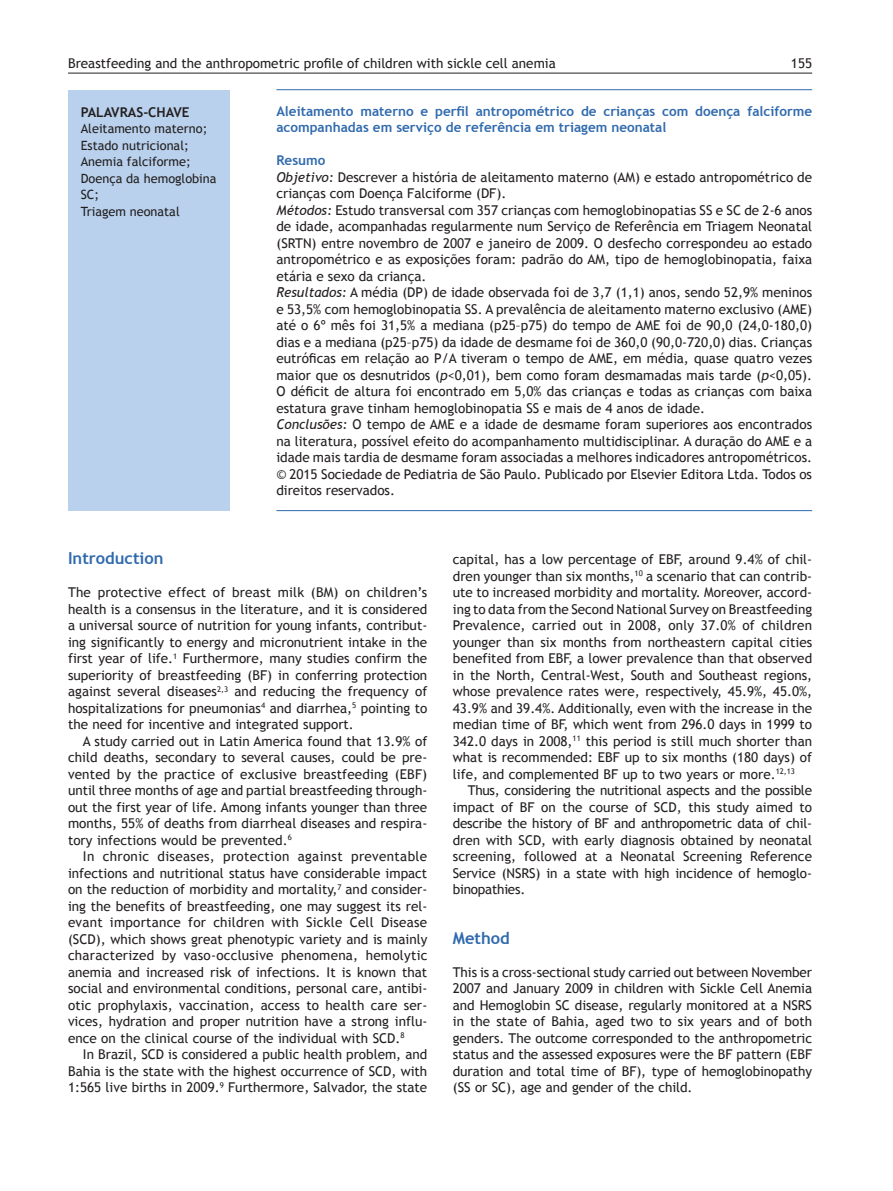
<style>
.page{position:relative;width:893px;height:1191px;background:#fff}
.page>*{position:absolute;margin:0;border:0;box-sizing:border-box;transform-origin:0 0}
._01_ladillo_01{font:700 16.5px "Trebuchet MS";color:#306aad}
.TEXTO_-_sangría{font:13.5px/16.5px "Trebuchet MS";color:#231f20;text-align:justify}
._17_txt_resumen{font:13.5px/16.5px "Trebuchet MS";color:#231f20;text-align:justify}
.TEXTO{font:13.5px/16.5px "Trebuchet MS";color:#231f20;text-align:justify}
._17b_tit_ingles{font:700 13.5px/16.5px "Trebuchet MS";color:#306aad}
._18_copy_elsevier{font:13.5px/16.5px "Trebuchet MS";letter-spacing:-.005em;color:#231f20}
._31_cab_dcha{font:13.5px "Trebuchet MS";color:#231f20}
._14_tit_palabras_cla{font:700 13.5px "Trebuchet MS";color:#231f20}
._16_tit_resumen_abst{font:700 13.5px "Trebuchet MS";color:#306aad}
._15_txt_palabras_cla{font:12.75px/16.5px "Trebuchet MS";color:#231f20}
.s1{font-style:italic}
</style>
<div class="page">
<hr style="left:68px;top:73px;width:744px;height:1px;background:#231f20">
<hr style="left:276px;top:89px;width:536px;height:1px;background:#306aad">
<hr style="left:276px;top:510px;width:536px;height:1px;background:#306aad">
<div style="left:68px;top:90px;width:162px;height:420px;background:#b9d1ec"></div>
<p class="_31_cab_dcha" style="left:68px;top:56px;width:489px">Breastfeeding and the anthropometric profile of children with sickle cell anemia</p>
<p class="_31_cab_dcha" style="left:791px;top:56px;width:23px">155</p>
<p class="_17b_tit_ingles" style="left:276px;top:103px;width:537px">Aleitamento materno e perfil antropométrico de crianças com doença falciforme acompanhadas em serviço de referência em triagem neonatal</p>
<p class="_16_tit_resumen_abst" style="left:276px;top:152px;width:51px">Resumo</p>
<p class="_17_txt_resumen" style="left:276px;top:169px;width:537px"><span class="s1">Objetivo:</span> Descrever a história de aleitamento materno (AM) e estado antropométrico de crianças com Doença Falciforme (DF).</p>
<p class="_17_txt_resumen" style="left:276px;top:202px;width:537px"><span class="s1">Métodos:</span> Estudo transversal com 357 crianças com hemoglobinopatias SS e SC de 2-6 anos de idade, acompanhadas regularmente num Serviço de Referência em Triagem Neonatal (SRTN) entre novembro de 2007 e janeiro de 2009. O desfecho correspondeu ao estado antropométrico e as exposições foram: padrão do AM, tipo de hemoglobinopatia, faixa etária e sexo da criança.</p>
<p class="_17_txt_resumen" style="left:276px;top:284px;width:537px"><span class="s1">Resultados:</span> A média (DP) de idade observada foi de 3,7 (1,1) anos, sendo 52,9% meninos e 53,5% com hemoglobinopatia SS. A prevalência de aleitamento materno exclusivo (AME) até o 6º mês foi 31,5% a mediana (p25–p75) do tempo de AME foi de 90,0 (24,0-180,0) dias e a mediana (p25–p75) da idade de desmame foi de 360,0 (90,0-720,0) dias. Crianças eutróficas em relação ao P/A tiveram o tempo de AME, em média, quase quatro vezes maior que os desnutridos (<span class="s1">p</span>&lt;0,01), bem como foram desmamadas mais tarde (<span class="s1">p</span>&lt;0,05).<br>O déficit de altura foi encontrado em 5,0% das crianças e todas as crianças com baixa estatura grave tinham hemoglobinopatia SS e mais de 4 anos de idade.</p>
<p class="_17_txt_resumen" style="left:276px;top:416px;width:537px"><span class="s1">Conclusões:</span> O tempo de AME e a idade de desmame foram superiores aos encontrados na literatura, possível efeito do acompanhamento multidisciplinar. A duração do AME e a idade mais tardia de desmame foram associadas a melhores indicadores antropométricos.</p>
<p class="_18_copy_elsevier" style="left:276px;top:466px;width:537px">© 2015 Sociedade de Pediatria de São Paulo. Publicado por Elsevier Editora Ltda. Todos os direitos reservados.</p>
<p class="_14_tit_palabras_cla" style="left:81px;top:103px;width:110px">PALAVRAS-CHAVE</p>
<p class="_15_txt_palabras_cla" style="left:81px;top:121px;width:128px">Aleitamento materno;</p>
<p class="_15_txt_palabras_cla" style="left:81px;top:137px;width:109px">Estado nutricional;</p>
<p class="_15_txt_palabras_cla" style="left:81px;top:154px;width:112px">Anemia falciforme;</p>
<p class="_15_txt_palabras_cla" style="left:81px;top:170px;width:137px">Doença da hemoglobina<br>SC;</p>
<p class="_15_txt_palabras_cla" style="left:81px;top:203px;width:100px">Triagem neonatal</p>
<p class="_01_ladillo_01" style="left:68px;top:548px;width:97px">Introduction</p>
<p class="TEXTO" style="left:68px;top:584px;width:361px">The protective effect of breast milk (BM) on children’s health is a consensus in the literature, and it is considered a universal source of nutrition for young infants, contribut&shy;ing significantly to energy and micronutrient intake in the first year of life.<sup>1</sup> Furthermore, many studies confirm the superiority of breastfeeding (BF) in conferring protection against several diseases<sup>2,3</sup> and reducing the frequency of hospitalizations for pneumonias<sup>4</sup> and diarrhea,<sup>5</sup> pointing to the need for incentive and integrated support.</p>
<p class="TEXTO_-_sangría" style="left:68px;top:733px;width:361px;text-indent:15px">A study carried out in Latin America found that 13.9% of child deaths, secondary to several causes, could be pre&shy;vented by the practice of exclusive breastfeeding (EBF) until three months of age and partial breastfeeding through&shy;out the first year of life. Among infants younger than three months, 55% of deaths from diarrheal diseases and respira&shy;tory infections would be prevented.<sup>6</sup></p>
<p class="TEXTO_-_sangría" style="left:68px;top:848px;width:361px;text-indent:15px">In chronic diseases, protection against preventable infections and nutritional status have considerable impact on the reduction of morbidity and mortality,<sup>7</sup> and consider&shy;ing the benefits of breastfeeding, one may suggest its rel&shy;evant importance for children with Sickle Cell Disease (SCD), which shows great phenotypic variety and is mainly characterized by vaso-occlusive phenomena, hemolytic anemia and increased risk of infections. It is known that social and environmental conditions, personal care, antibi&shy;otic prophylaxis, vaccination, access to health care ser&shy;vices, hydration and proper nutrition have a strong influ&shy;ence on the clinical course of the individual with SCD.<sup>8</sup></p>
<p class="TEXTO_-_sangría" style="left:68px;top:1046px;width:361px;text-indent:15px">In Brazil, SCD is considered a public health problem, and Bahia is the state with the highest occurrence of SCD, with 1:565 live births in 2009.<sup>9</sup> Furthermore, Salvador, the state</p>
<p class="TEXTO_-_sangría" style="left:453px;top:551px;width:361px">capital, has a low percentage of EBF, around 9.4% of chil&shy;dren younger than six months,<sup>10</sup> a scenario that can contrib&shy;ute to increased morbidity and mortality. Moreover, accord&shy;ing to data from the Second National Survey on Breastfeeding Prevalence, carried out in 2008, only 37.0% of children younger than six months from northeastern capital cities benefited from EBF, a lower prevalence than that observed in the North, Central-West, South and Southeast regions, whose prevalence rates were, respectively, 45.9%, 45.0%, 43.9% and 39.4%. Additionally, even with the increase in the median time of BF, which went from 296.0 days in 1999 to 342.0 days in 2008,<sup>11</sup> this period is still much shorter than what is recommended: EBF up to six months (180 days) of life, and complemented BF up to two years or more.<sup>12,13</sup></p>
<p class="TEXTO_-_sangría" style="left:453px;top:782px;width:361px;text-align:left;text-indent:15px">Thus, considering the nutritional aspects and the possible impact of BF on the course of SCD, this study aimed to describe the history of BF and anthropometric data of chil&shy;dren with SCD, with early diagnosis obtained by neonatal screening, followed at a Neonatal Screening Reference Service (NSRS) in a state with high incidence of hemoglo&shy;binopathies.</p>
<p class="_01_ladillo_01" style="left:453px;top:927px;width:59px">Method</p>
<p class="TEXTO" style="left:453px;top:964px;width:361px">This is a cross-sectional study carried out between November 2007 and January 2009 in children with Sickle Cell Anemia and Hemoglobin SC disease, regularly monitored at a NSRS in the state of Bahia, aged two to six years and of both genders. The outcome corresponded to the anthropometric status and the assessed exposures were the BF pattern (EBF duration and total time of BF), type of hemoglobinopathy (SS or SC), age and gender of the child.</p>
</div>
